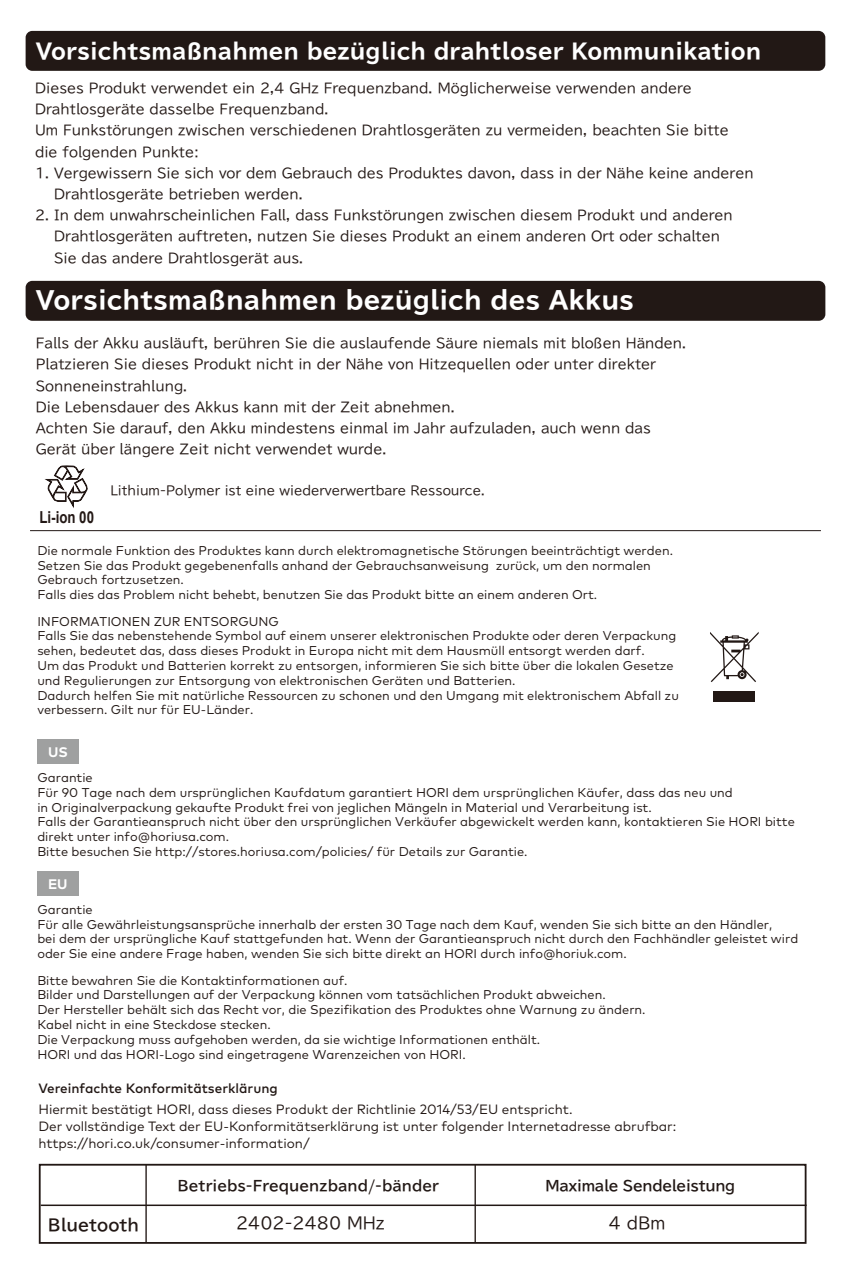
<style>
.page{position:relative;width:851px;height:1276px;background:#fff}
.page>*{position:absolute;margin:0;border:0;box-sizing:border-box;transform-origin:0 0}
.t1{font:700 expanded 24px "TBUD Go Std";color:#fff}
.t2{font:700 expanded 21px "TBUD Go Std";color:#fff}
.t3{font:700 16.5px "Arial";color:#231815;scale:.8 1}
.t4{font:15.9px "TBUD Go Std";color:#221815}
.t5{font:700 15.9px "TBUD Go Std";color:#221815}
.t6{font:700 14.1px "TBUD Go Std";color:#221815}
.t7{font:700 14.1px "TBUD Go Std";letter-spacing:-.025em;color:#221815}
.t8{font:700 13.8px "Mark OT";color:#fff}
.t9{font:13.5px/17.4px "Mark OT";color:#221815}
.t10{font:500 13.5px "Mark OT";color:#221815}
.t11{font:13.2px/21.3px "TBUD Go Std";color:#231815}
.t12{font:12.6px/14.7px "Mark OT";color:#221815}
.t13{font:12.3px "TBUD Go Std";color:#231815}
</style>
<div class="page">
<div style="left:26px;top:31px;width:799px;height:40px;background:#221815;border-radius:7px"></div>
<div style="left:26px;top:281px;width:799px;height:40px;background:#221815;border-radius:7px"></div>
<svg style="left:45px;top:465px;width:43px;height:43px"></svg>
<div style="left:37px;top:740px;width:42px;height:24px;background:#9fa0a0"></div>
<div style="left:713px;top:692px;width:42px;height:10px;background:#221815"></div>
<svg style="left:710px;top:632px;width:48px;height:50px"></svg>
<div style="left:37px;top:871px;width:42px;height:24px;background:#9fa0a0"></div>
<hr style="left:30px;top:530px;width:790px;height:1px;background:#221815">
<hr style="left:41px;top:1204px;width:765px;height:2px;background:#221815">
<hr style="left:145px;top:1164px;width:2px;height:79px;background:#221815">
<hr style="left:474px;top:1164px;width:2px;height:79px;background:#221815">
<div style="left:39px;top:1163px;width:767px;height:80px;border:2px solid #221815"></div>
<h2 class="t2" style="left:36px;top:39px;width:726px">Vorsichtsmaßnahmen bezüglich drahtloser Kommunikation</h2>
<p class="t11" style="left:35px;top:77px;width:695px">Dieses Produkt verwendet ein 2,4 GHz Frequenzband. Möglicherweise verwenden andere Drahtlosgeräte dasselbe Frequenzband.<br>Um Funkstörungen zwischen verschiedenen Drahtlosgeräten zu vermeiden, beachten Sie bitte die folgenden Punkte:</p>
<p class="t11" style="left:54px;top:162px;width:701px;text-indent:-19px">1. Vergewissern Sie sich vor dem Gebrauch des Produktes davon, dass in der Nähe keine anderen<br>Drahtlosgeräte betrieben werden.</p>
<p class="t11" style="left:54px;top:204px;width:680px;text-indent:-19px">2. In dem unwahrscheinlichen Fall, dass Funkstörungen zwischen diesem Produkt und anderen<br>Drahtlosgeräten auftreten, nutzen Sie dieses Produkt an einem anderen Ort oder schalten<br>Sie das andere Drahtlosgerät aus.</p>
<h1 class="t1" style="left:36px;top:286px;width:599px">Vorsichtsmaßnahmen bezüglich des Akkus</h1>
<p class="t11" style="left:36px;top:332px;width:652px">Falls der Akku ausläuft, berühren Sie die auslaufende Säure niemals mit bloßen Händen.<br>Platzieren Sie dieses Produkt nicht in der Nähe von Hitzequellen oder unter direkter Sonneneinstrahlung.<br>Die Lebensdauer des Akkus kann mit der Zeit abnehmen.<br>Achten Sie darauf, den Akku mindestens einmal im Jahr aufzuladen, auch wenn das Gerät über längere Zeit nicht verwendet wurde.</p>
<p class="t13" style="left:110px;top:480px;width:376px">Lithium-Polymer ist eine wiederverwertbare Ressource.</p>
<h3 class="t3" style="left:39px;top:505px;width:70px">Li-ion 00</h3>
<p class="t12" style="left:37px;top:543px;width:637px">Die normale Funktion des Produktes kann durch elektromagnetische Störungen beeinträchtigt werden.<br>Setzen Sie das Produkt gegebenenfalls anhand der Gebrauchsanweisung zurück, um den normalen Gebrauch fortzusetzen.<br>Falls dies das Problem nicht behebt, benutzen Sie das Produkt bitte an einem anderen Ort.</p>
<p class="t12" style="left:37px;top:614px;width:643px">INFORMATIONEN ZUR ENTSORGUNG<br>Falls Sie das nebenstehende Symbol auf einem unserer elektronischen Produkte oder deren Verpackung sehen, bedeutet das, dass dieses Produkt in Europa nicht mit dem Hausmüll entsorgt werden darf.<br>Um das Produkt und Batterien korrekt zu entsorgen, informieren Sie sich bitte über die lokalen Gesetze und Regulierungen zur Entsorgung von elektronischen Geräten und Batterien.<br>Dadurch helfen Sie mit natürliche Ressourcen zu schonen und den Umgang mit elektronischem Abfall zu verbessern. Gilt nur für EU-Länder.</p>
<p class="t8" style="left:48px;top:743px;width:21px">US</p>
<p class="t12" style="left:37px;top:770px;width:758px">Garantie<br>Für 90 Tage nach dem ursprünglichen Kaufdatum garantiert HORI dem ursprünglichen Käufer, dass das neu und<br>in Originalverpackung gekaufte Produkt frei von jeglichen Mängeln in Material und Verarbeitung ist.<br>Falls der Garantieanspruch nicht über den ursprünglichen Verkäufer abgewickelt werden kann, kontaktieren Sie HORI bitte direkt unter info@horiusa.com.<br>Bitte besuchen Sie http://stores.horiusa.com/policies/ für Details zur Garantie.</p>
<p class="t8" style="left:48px;top:874px;width:21px">EU</p>
<p class="t12" style="left:37px;top:902px;width:762px">Garantie<br>Für alle Gewährleistungsansprüche innerhalb der ersten 30 Tage nach dem Kauf, wenden Sie sich bitte an den Händler,<br>bei dem der ursprüngliche Kauf stattgefunden hat. Wenn der Garantieanspruch nicht durch den Fachhändler geleistet wird oder Sie eine andere Frage haben, wenden Sie sich bitte direkt an HORI durch info@horiuk.com.</p>
<p class="t12" style="left:37px;top:972px;width:609px">Bitte bewahren Sie die Kontaktinformationen auf.<br>Bilder und Darstellungen auf der Verpackung können vom tatsächlichen Produkt abweichen.<br>Der Hersteller behält sich das Recht vor, die Spezifikation des Produktes ohne Warnung zu ändern.<br>Kabel nicht in eine Steckdose stecken.<br>Die Verpackung muss aufgehoben werden, da sie wichtige Informationen enthält.<br>HORI und das HORI-Logo sind eingetragene Warenzeichen von HORI.</p>
<p class="t10" style="left:38px;top:1079px;width:241px">Vereinfachte Konformitätserklärung</p>
<p class="t9" style="left:38px;top:1100px;width:639px">Hiermit bestätigt HORI, dass dieses Produkt der Richtlinie 2014/53/EU entspricht.<br>Der vollständige Text der EU-Konformitätserklärung ist unter folgender Internetadresse abrufbar: https://hori.co.uk/consumer-information/</p>
<p class="t6" style="left:177px;top:1174px;width:263px">Betriebs-Frequenzband/-bänder</p>
<p class="t7" style="left:545px;top:1174px;width:191px">Maximale Sendeleistung</p>
<p class="t5" style="left:48px;top:1211px;width:93px">Bluetooth</p>
<p class="t4" style="left:236px;top:1210px;width:150px">2402-2480 MHz</p>
<p class="t4" style="left:608px;top:1210px;width:58px">4 dBm</p>
</div>
